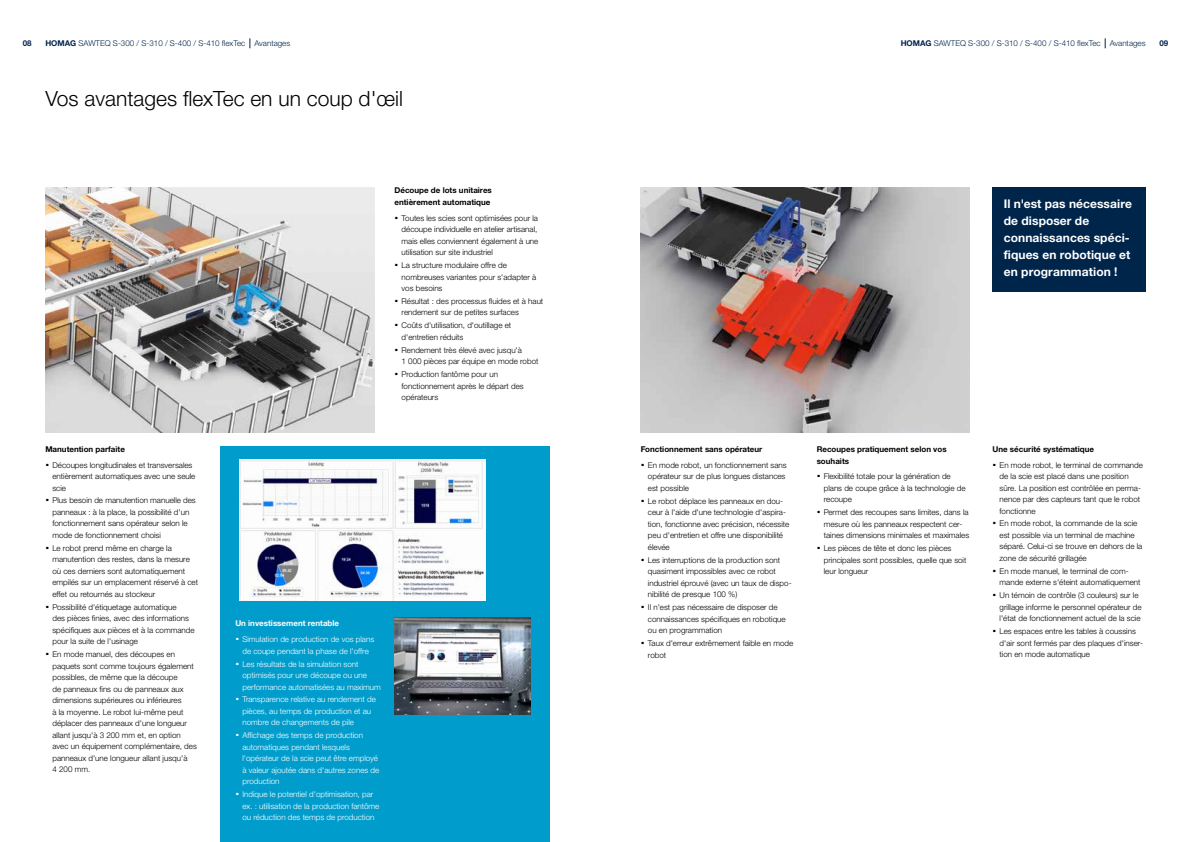
<style>
.page{position:relative;width:1191px;height:842px;background:#fff}
.page>*{position:absolute;margin:0;border:0;box-sizing:border-box;transform-origin:0 0}
.t1{font:300 21px "Helvetica Neue LTW1 G";color:#000}
.t2{font:700 12px/17px "Helvetica Neue LTW1 G";letter-spacing:.005em;color:#fff}
.t3{font:300 8px/11.5px "Helvetica Neue LTW1 G";color:#000}
.t4{font:300 8px/11.5px "Helvetica Neue LTW1 G";color:#fff}
.t5{font:300 8px "Helvetica Neue LTW1 G";color:#00254b}
.t6{font:700 8px/11.5px "Helvetica Neue LTW1 G";color:#000}
.t7{font:700 8px "Helvetica Neue LTW1 G";color:#00254b}
.s1{font-weight:700}
.s2{font-weight:700;font-size:14px}
</style>
<div class="page">
<div style="left:220px;top:446px;width:330px;height:396px;background:#009dcc"></div>
<img style="left:394px;top:617px;width:137px;height:97px">
<img style="left:239px;top:460px;width:247px;height:141px">
<div style="left:992px;top:188px;width:153px;height:104px;background:#00254b"></div>
<img style="left:45px;top:188px;width:329px;height:244px">
<img style="left:641px;top:188px;width:328px;height:244px">
<p class="t5" style="left:45px;top:39px;width:246px"><span class="s1">HOMAG</span> SAWTEQ S-300 / S-310 / S-400 / S-410 flexTec Avantages</p>
<p class="t5" style="left:900px;top:39px;width:246px"><span class="s1">HOMAG</span> SAWTEQ S-300 / S-310 / S-400 / S-410 flexTec Avantages</p>
<p class="t7" style="left:23px;top:39px;width:10px">08</p>
<p class="t7" style="left:1159px;top:39px;width:10px">09</p>
<h1 class="t1" style="left:45px;top:86px;width:359px">Vos avantages flexTec en un coup d'œil</h1>
<p class="t3" style="left:45px;top:441px;width:149px;line-height:15.8px"><span class="s1">Manutention parfaite<br></span><span class="s2">·</span> Découpes longitudinales et transversales</p>
<p class="t3" style="left:52px;top:470px;width:144px">entièrement automatiques avec une seule scie</p>
<p class="t3" style="left:52px;top:495px;width:145px;text-indent:-7px"><span class="s2">·</span> Plus besoin de manutention manuelle des panneaux : à la place, la possibilité d'un fonctionnement sans opérateur selon le mode de fonctionnement choisi</p>
<p class="t3" style="left:52px;top:542px;width:147px;text-indent:-7px"><span class="s2">·</span> Le robot prend même en charge la manutention des restes, dans la mesure où ces derniers sont automatiquement empilés sur un emplacement réservé à cet effet ou retournés au stockeur</p>
<p class="t3" style="left:52px;top:601px;width:144px;text-indent:-7px"><span class="s2">·</span> Possibilité d'étiquetage automatique<br>des pièces finies, avec des informations spécifiques aux pièces et à la commande pour la suite de l'usinage</p>
<p class="t3" style="left:52px;top:649px;width:146px;text-indent:-7px"><span class="s2">·</span> En mode manuel, des découpes en paquets sont comme toujours également possibles, de même que la découpe<br>de panneaux fins ou de panneaux aux dimensions supérieures ou inférieures<br>à la moyenne. Le robot lui-même peut déplacer des panneaux d'une longueur allant jusqu'à 3 200 mm et, en option avec un équipement complémentaire, des panneaux d'une longueur allant jusqu'à<br>4 200 mm.</p>
<p class="t6" style="left:394px;top:185px;width:99px">Découpe de lots unitaires entièrement automatique</p>
<p class="t3" style="left:401px;top:212px;width:138px;text-indent:-7px"><span class="s2">·</span> Toutes les scies sont optimisées pour la découpe individuelle en atelier artisanal, mais elles conviennent également à une utilisation sur site industriel</p>
<p class="t3" style="left:401px;top:259px;width:136px;text-indent:-7px"><span class="s2">·</span> La structure modulaire offre de nombreuses variantes pour s'adapter à vos besoins</p>
<p class="t3" style="left:401px;top:295px;width:143px;text-indent:-7px"><span class="s2">·</span> Résultat : des processus fluides et à haut rendement sur de petites surfaces</p>
<p class="t3" style="left:401px;top:320px;width:111px;text-indent:-7px"><span class="s2">·</span> Coûts d'utilisation, d'outillage et d'entretien réduits</p>
<p class="t3" style="left:401px;top:344px;width:138px;text-indent:-7px"><span class="s2">·</span> Rendement très élevé avec jusqu'à<br>1 000 pièces par équipe en mode robot</p>
<p class="t3" style="left:401px;top:369px;width:124px;text-indent:-7px"><span class="s2">·</span> Production fantôme pour un fonctionnement après le départ des opérateurs</p>
<p class="t4" style="left:235px;top:616px;width:140px;line-height:15.8px"><span class="s1">Un investissement rentable<br></span><span class="s2">·</span> Simulation de production de vos plans</p>
<p class="t4" style="left:235px;top:644px;width:135px;line-height:12.9px;text-indent:7px">de coupe pendant la phase de l'offre <span class="s2">·</span> Les résultats de la simulation sont</p>
<p class="t4" style="left:242px;top:669px;width:140px">optimisés pour une découpe ou une performance automatisées au maximum</p>
<p class="t4" style="left:242px;top:694px;width:135px;text-indent:-7px"><span class="s2">·</span> Transparence relative au rendement de pièces, au temps de production et au nombre de changements de pile</p>
<p class="t4" style="left:242px;top:730px;width:138px;text-indent:-7px"><span class="s2">·</span> Affichage des temps de production automatiques pendant lesquels l'opérateur de la scie peut être employé à valeur ajoutée dans d'autres zones de production</p>
<p class="t4" style="left:242px;top:789px;width:138px;text-indent:-7px"><span class="s2">·</span> Indique le potentiel d'optimisation, par ex. : utilisation de la production fantôme ou réduction des temps de production</p>
<h2 class="t2" style="left:1003px;top:195px;width:130px">Il n'est pas nécessaire de disposer de connaissances spéci&shy;fiques en robotique et en programmation !</h2>
<p class="t3" style="left:641px;top:441px;width:147px;line-height:15.8px"><span class="s1">Fonctionnement sans opérateur<br></span><span class="s2">·</span> En mode robot, un fonctionnement sans</p>
<p class="t3" style="left:648px;top:471px;width:139px">opérateur sur de plus longues distances est possible</p>
<p class="t3" style="left:648px;top:495px;width:143px;text-indent:-7px"><span class="s2">·</span> Le robot déplace les panneaux en dou&shy;ceur à l'aide d'une technologie d'aspira&shy;tion, fonctionne avec précision, nécessite peu d'entretien et offre une disponibilité élevée</p>
<p class="t3" style="left:648px;top:554px;width:145px;text-indent:-7px"><span class="s2">·</span> Les interruptions de la production sont quasiment impossibles avec ce robot industriel éprouvé (avec un taux de dispo&shy;nibilité de presque 100 %)</p>
<p class="t3" style="left:648px;top:602px;width:139px;text-indent:-7px"><span class="s2">·</span> Il n'est pas nécessaire de disposer de connaissances spécifiques en robotique ou en programmation</p>
<p class="t3" style="left:648px;top:637px;width:147px;text-indent:-7px"><span class="s2">·</span> Taux d'erreur extrêmement faible en mode robot</p>
<p class="t6" style="left:816px;top:443px;width:131px">Recoupes pratiquement selon vos souhaits</p>
<p class="t3" style="left:823px;top:471px;width:143px;text-indent:-7px"><span class="s2">·</span> Flexibilité totale pour la génération de plans de coupe grâce à la technologie de recoupe</p>
<p class="t3" style="left:823px;top:507px;width:147px;text-indent:-7px"><span class="s2">·</span> Permet des recoupes sans limites, dans la mesure où les panneaux respectent cer&shy;taines dimensions minimales et maximales</p>
<p class="t3" style="left:823px;top:543px;width:144px;text-indent:-7px"><span class="s2">·</span> Les pièces de tête et donc les pièces principales sont possibles, quelle que soit leur longueur</p>
<p class="t3" style="left:992px;top:441px;width:152px;line-height:15.8px"><span class="s1">Une sécurité systématique<br></span><span class="s2">·</span> En mode robot, le terminal de commande</p>
<p class="t3" style="left:999px;top:470px;width:143px">de la scie est placé dans une position sûre. La position est contrôlée en perma&shy;nence par des capteurs tant que le robot fonctionne</p>
<p class="t3" style="left:999px;top:518px;width:144px;text-indent:-7px"><span class="s2">·</span> En mode robot, la commande de la scie est possible via un terminal de machine séparé. Celui-ci se trouve en dehors de la zone de sécurité grillagée</p>
<p class="t3" style="left:999px;top:565px;width:142px;text-indent:-7px"><span class="s2">·</span> En mode manuel, le terminal de com&shy;mande externe s'éteint automatiquement</p>
<p class="t3" style="left:999px;top:590px;width:143px;text-indent:-7px"><span class="s2">·</span> Un témoin de contrôle (3 couleurs) sur le grillage informe le personnel opérateur de l'état de fonctionnement actuel de la scie</p>
<p class="t3" style="left:999px;top:626px;width:145px;text-indent:-7px"><span class="s2">·</span> Les espaces entre les tables à coussins d'air sont fermés par des plaques d'inser&shy;tion en mode automatique</p>
</div>
